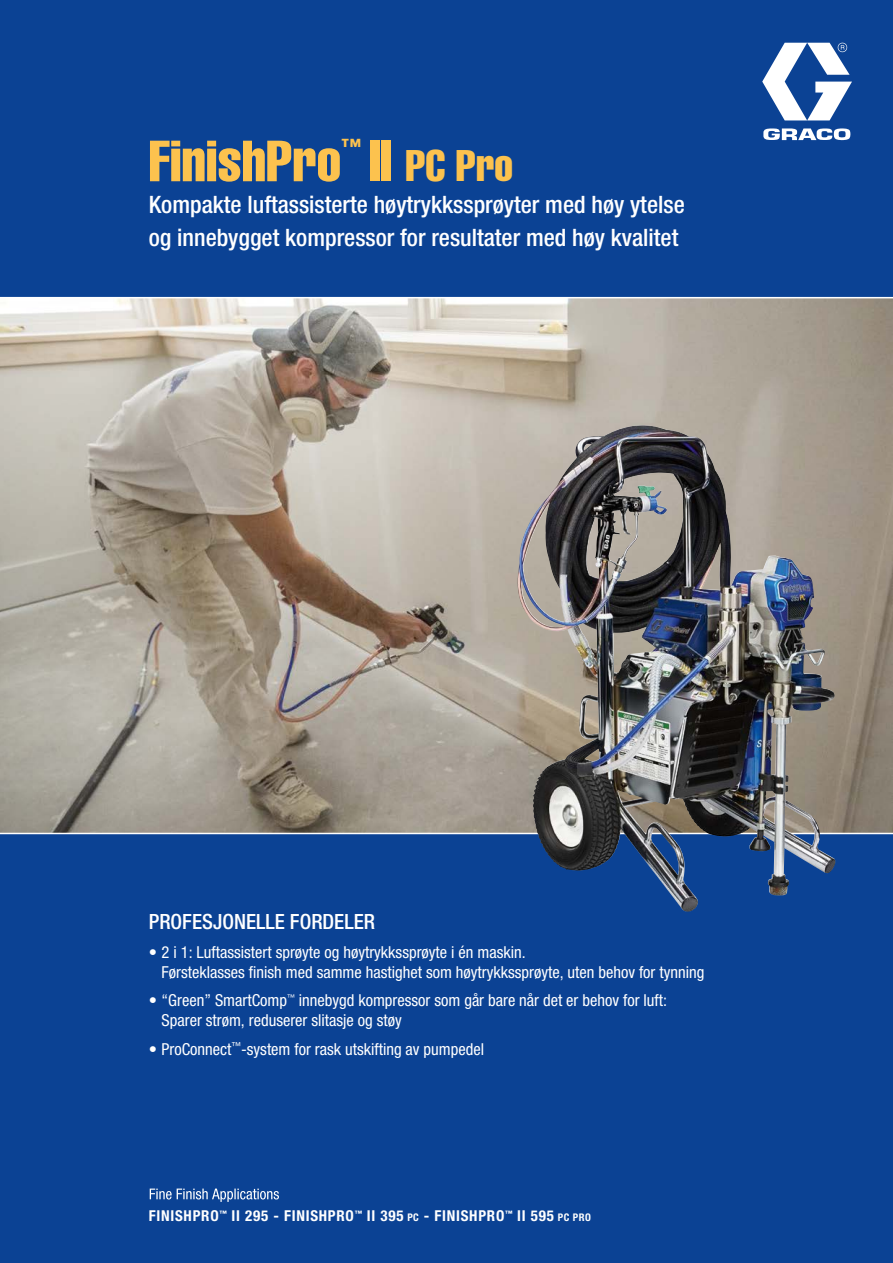
<style>
.page{position:relative;width:893px;height:1263px;background:#fff}
.page>*{position:absolute;margin:0;border:0;box-sizing:border-box;transform-origin:0 0}
.t1{font:57px "Helvetica LT Std Comp";color:#fcc24e}
.t2{font:43.5px "Helvetica LT Std Comp";color:#fcc24e}
.t3{font:500 condensed 24px/33px "Helvetica Neue LT Std";color:#fff}
.t4{font:500 condensed 21px "Helvetica Neue LT Std";color:#fff}
.t5{font:19.95px "Helvetica LT Std Comp";color:#fcc24e}
.t6{font:condensed 16.5px/19.8px "Helvetica Neue LT Std";color:#fff}
.t7{font:700 condensed 15px "Helvetica Neue LT Std";letter-spacing:.05em;color:#fff}
.s1{font-size:57px}
.s2{font-size:10.5px}
</style>
<div class="page">
<img style="left:0;top:298px;width:893px;height:535px">
<div style="left:0;top:833px;width:893px;height:430px;background:#0b4294"></div>
<div style="left:0;top:0;width:893px;height:298px;background:#0b4294"></div>
<svg style="left:762px;top:43px;width:90px;height:97px"></svg>
<hr style="left:0;top:833px;width:893px;height:1px;background:#fff">
<svg style="left:150px;top:1188px;width:129px;height:14px"></svg>
<img style="left:517px;top:429px;width:102px;height:417px">
<hr style="left:0;top:297px;width:893px;height:1px;background:#fff">
<h1 class="t1" style="left:149px;top:125px;width:194px">FinishPro</h1>
<p class="t5" style="left:341px;top:134px;width:21px">™</p>
<h2 class="t2" style="left:369px;top:138px;width:146px"><span class="s1">II</span> PC Pro</h2>
<h3 class="t3" style="left:149px;top:187px;width:537px">Kompakte luftassisterte høytrykkssprøyter med høy ytelse og innebygget kompressor for resultater med høy kvalitet</h3>
<p class="t4" style="left:149px;top:909px;width:228px">PROFESJONELLE FORDELER</p>
<p class="t6" style="left:162px;top:942px;width:544px;text-indent:-13px">• 2 i 1: Luftassistert sprøyte og høytrykkssprøyte i én maskin.<br>Førsteklasses finish med samme hastighet som høytrykkssprøyte, uten behov for tynning</p>
<p class="t6" style="left:162px;top:990px;width:507px;text-indent:-13px">• “Green” SmartComp<sup>™</sup> innebygd kompressor som går bare når det er behov for luft:<br>Sparer strøm, reduserer slitasje og støy</p>
<p class="t6" style="left:149px;top:1039px;width:337px">• ProConnect<sup>™</sup>-system for rask utskifting av pumpedel</p>
<p class="t7" style="left:149px;top:1206px;width:444px">FINISHPRO<sup>™</sup> II 295 - FINISHPRO<sup>™</sup> II 395 <span class="s2">PC</span> - FINISHPRO<sup>™</sup> II 595 <span class="s2">PC PRO</span></p>
</div>
